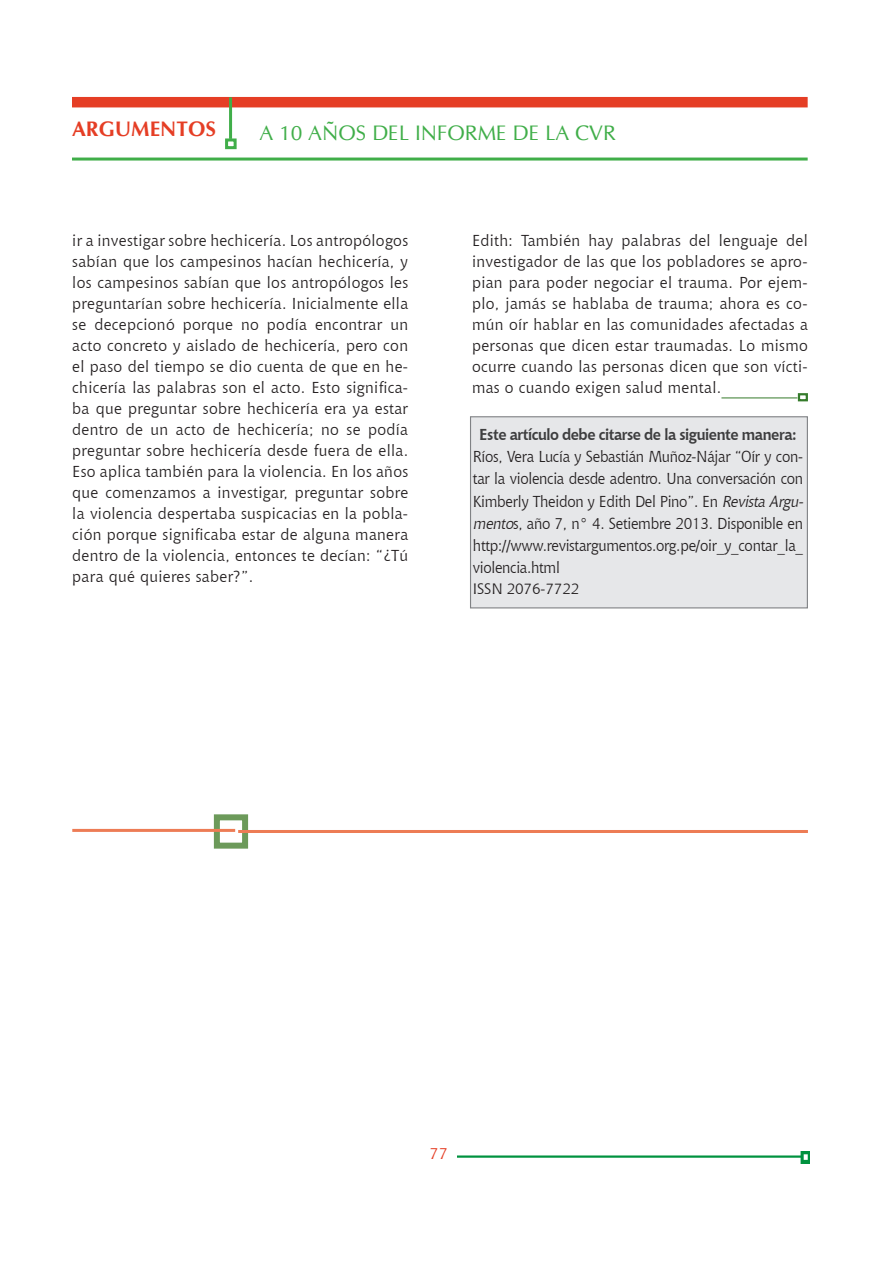
<style>
.page{position:relative;width:893px;height:1263px;background:#fff}
.page>*{position:absolute;margin:0;border:0;box-sizing:border-box;transform-origin:0 0}
.Texto_art{font:21px "CG Omega";color:#40ae49}
.t1{font:700 21px "CG Omega";color:#e53e25}
.Texto_art-2{font:15.75px/21px "Chianti BT";letter-spacing:-.02em;color:#231f20;text-align:justify}
.Texto_art-3{font:15.75px/22px "Chianti BT";letter-spacing:-.02em;color:#231f20;scale:.95 1}
.Texto_art-4{font:700 15.75px "Chianti BT";letter-spacing:-.03em;color:#3e3e3f;scale:.95 1}
.t2{font:15.75px "Chianti BT";color:#e53e25}
.Texto_art-5{font:15px "Chianti BT";letter-spacing:-.01em;color:#231f20}
.s1{font-style:italic}
</style>
<div class="page">
<img style="left:457px;top:1151px;width:353px;height:12px">
<div style="left:72px;top:97px;width:736px;height:10px;background:#e53e25"></div>
<hr style="left:229px;top:97px;width:3px;height:42px;background:#40ae49">
<div style="left:225px;top:138px;width:12px;height:11px;border:3px solid #40ae49"></div>
<hr style="left:72px;top:158px;width:736px;height:3px;background:#40ae49">
<div style="left:470px;top:416px;width:338px;height:192px;background:#e6e7e9;border:1px solid #808285"></div>
<div style="left:214px;top:814px;width:34px;height:35px;border:6px solid #6c9a5a"></div>
<hr style="left:238px;top:830px;width:570px;height:3px;background:#ed7c55">
<hr style="left:72px;top:829px;width:163px;height:3px;background:#ed7c55">
<div style="left:798px;top:393px;width:10px;height:8px;border:2px solid #357b2b"></div>
<hr style="left:721px;top:398px;width:76px;height:1px;background:#357b2b">
<h1 class="t1" style="left:72px;top:116px;width:146px">ARGUMENTOS</h1>
<p class="Texto_art" style="left:259px;top:120px;width:358px">A 10 AÑOS DEL INFORME DE LA CVR</p>
<p class="Texto_art-2" style="left:72px;top:229px;width:337px">ir a investigar sobre hechicería. Los antropólogos sabían que los campesinos hacían hechicería, y los campesinos sabían que los antropólogos les preguntarían sobre hechicería. Inicialmente ella se decepcionó porque no podía encontrar un acto concreto y aislado de hechicería, pero con el paso del tiempo se dio cuenta de que en he&shy;chicería las palabras son el acto. Esto significa&shy;ba que preguntar sobre hechicería era ya estar dentro de un acto de hechicería; no se podía preguntar sobre hechicería desde fuera de ella.<br>Eso aplica también para la violencia. En los años que comenzamos a investigar, preguntar sobre la violencia despertaba suspicacias en la pobla&shy;ción porque significaba estar de alguna manera dentro de la violencia, entonces te decían: “¿Tú para qué quieres saber?”.</p>
<p class="Texto_art-2" style="left:472px;top:229px;width:337px">Edith: También hay palabras del lenguaje del investigador de las que los pobladores se apro&shy;pian para poder negociar el trauma. Por ejem&shy;plo, jamás se hablaba de trauma; ahora es co&shy;mún oír hablar en las comunidades afectadas a personas que dicen estar traumadas. Lo mismo ocurre cuando las personas dicen que son vícti&shy;mas o cuando exigen salud mental.</p>
<p class="Texto_art-4" style="left:479px;top:424px;width:336px">Este artículo debe citarse de la siguiente manera:</p>
<p class="Texto_art-3" style="left:473px;top:445px;width:353px">Ríos, Vera Lucía y Sebastián Muñoz-Nájar “Oír y con&shy;tar la violencia desde adentro. Una conversación con Kimberly Theidon y Edith Del Pino”. En <span class="s1">Revista Argu&shy;mento</span>s, año 7, n° 4. Setiembre 2013. Disponible en http://www.revistargumentos.org.pe/oir_y_contar_la_ violencia.html</p>
<p class="Texto_art-5" style="left:473px;top:578px;width:108px">ISSN 2076-7722</p>
<p class="t2" style="left:430px;top:1142px;width:20px">77</p>
</div>
